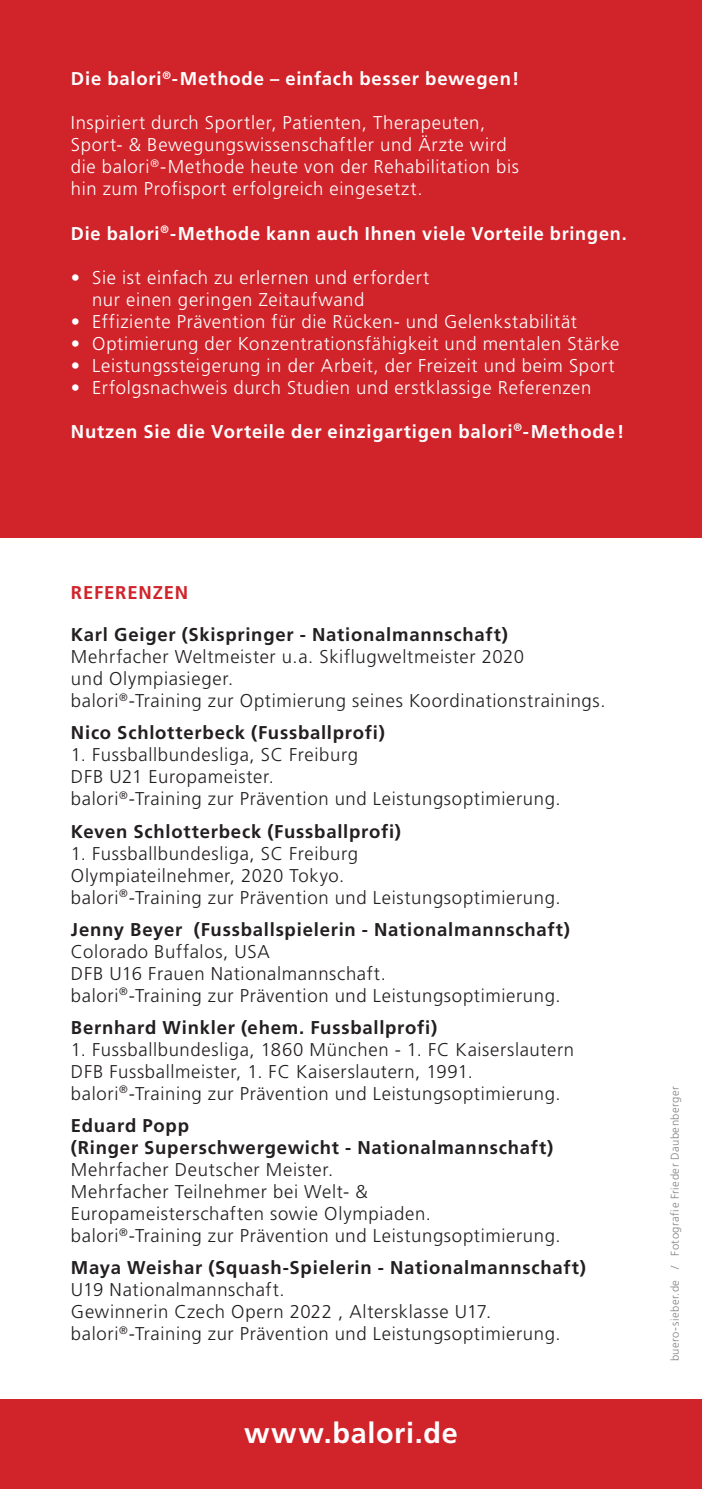
<style>
.page{position:relative;width:702px;height:1489px;background:#fff}
.page>*{position:absolute;margin:0;border:0;box-sizing:border-box;transform-origin:0 0}
.t1{font:700 28.75px "Frutiger";letter-spacing:.025em;color:#fff}
.t2{font:300 18.5px/22px "Frutiger";letter-spacing:.035em;color:#231f20}
.t3{font:300 18.5px/22px "Frutiger";letter-spacing:.035em;color:#fff}
.t4{font:700 18.5px/22px "Frutiger";letter-spacing:.04em;color:#231f20}
.t5{font:700 18.5px "Frutiger";letter-spacing:.04em;color:#fff}
.t6{font:700 18.5px "Frutiger";letter-spacing:.045em;color:#d1232a}
.t7{font:300 11.25px "Frutiger";letter-spacing:.04em;color:#808285}
</style>
<div class="page">
<div style="left:0;top:1398px;width:702px;height:90px;background:#d1232a"></div>
<div style="left:0;top:0;width:702px;height:537px;background:#d1232a"></div>
<p class="t5" style="left:71px;top:68px;width:450px">Die balori<sup>®</sup>-Methode – einfach besser bewegen!</p>
<p class="t3" style="left:71px;top:112px;width:449px">Inspiriert durch Sportler, Patienten, Therapeuten, Sport- &amp; Bewegungswissenschaftler und Ärzte wird die balori<sup>®</sup>-Methode heute von der Rehabilitation bis hin zum Profisport erfolgreich eingesetzt.</p>
<p class="t5" style="left:71px;top:222px;width:557px">Die balori<sup>®</sup>-Methode kann auch Ihnen viele Vorteile bringen.</p>
<p class="t3" style="left:92px;top:266px;width:338px;text-indent:-21px">• Sie ist einfach zu erlernen und erfordert nur einen geringen Zeitaufwand</p>
<p class="t3" style="left:71px;top:310px;width:507px">• Effiziente Prävention für die Rücken- und Gelenkstabilität</p>
<p class="t3" style="left:71px;top:332px;width:550px">• Optimierung der Konzentrationsfähigkeit und mentalen Stärke</p>
<p class="t3" style="left:71px;top:354px;width:545px">• Leistungssteigerung in der Arbeit, der Freizeit und beim Sport</p>
<p class="t3" style="left:71px;top:376px;width:522px">• Erfolgsnachweis durch Studien und erstklassige Referenzen</p>
<p class="t5" style="left:71px;top:420px;width:555px">Nutzen Sie die Vorteile der einzigartigen balori<sup>®</sup>-Methode!</p>
<p class="t6" style="left:71px;top:582px;width:119px">REFERENZEN</p>
<p class="t4" style="left:71px;top:623px;width:438px">Karl Geiger (Skispringer - Nationalmannschaft)</p>
<p class="t2" style="left:71px;top:646px;width:536px">Mehrfacher Weltmeister u.a. Skiflugweltmeister 2020<br>und Olympiasieger.<br>balori<sup>®</sup>-Training zur Optimierung seines Koordinationstrainings.</p>
<p class="t4" style="left:71px;top:721px;width:315px">Nico Schlotterbeck (Fussballprofi)</p>
<p class="t2" style="left:71px;top:744px;width:491px">1. Fussballbundesliga, SC Freiburg<br>DFB U21 Europameister.<br>balori<sup>®</sup>-Training zur Prävention und Leistungsoptimierung.</p>
<p class="t4" style="left:71px;top:819px;width:331px">Keven Schlotterbeck (Fussballprofi)</p>
<p class="t2" style="left:71px;top:842px;width:491px">1. Fussballbundesliga, SC Freiburg<br>Olympiateilnehmer, 2020 Tokyo.<br>balori<sup>®</sup>-Training zur Prävention und Leistungsoptimierung.</p>
<p class="t4" style="left:71px;top:917px;width:500px">Jenny Beyer (Fussballspielerin - Nationalmannschaft)</p>
<p class="t2" style="left:71px;top:940px;width:491px">Colorado Buffalos, USA<br>DFB U16 Frauen Nationalmannschaft.<br>balori<sup>®</sup>-Training zur Prävention und Leistungsoptimierung.</p>
<p class="t4" style="left:71px;top:1015px;width:368px">Bernhard Winkler (ehem. Fussballprofi)</p>
<p class="t2" style="left:71px;top:1038px;width:505px">1. Fussballbundesliga, 1860 München - 1. FC Kaiserslautern<br>DFB Fussballmeister, 1. FC Kaiserslautern, 1991. balori<sup>®</sup>-Training zur Prävention und Leistungsoptimierung.</p>
<p class="t4" style="left:71px;top:1113px;width:484px">Eduard Popp<br>(Ringer Superschwergewicht - Nationalmannschaft)</p>
<p class="t2" style="left:71px;top:1158px;width:491px">Mehrfacher Deutscher Meister.<br>Mehrfacher Teilnehmer bei Welt- &amp; Europameisterschaften sowie Olympiaden. balori<sup>®</sup>-Training zur Prävention und Leistungsoptimierung.</p>
<p class="t4" style="left:71px;top:1255px;width:516px">Maya Weishar (Squash-Spielerin - Nationalmannschaft)</p>
<p class="t2" style="left:71px;top:1278px;width:491px">U19 Nationalmannschaft.<br>Gewinnerin Czech Opern 2022 , Altersklasse U17. balori<sup>®</sup>-Training zur Prävention und Leistungsoptimierung.</p>
<h1 class="t1" style="left:244px;top:1415px;width:215px">www.balori.de</h1>
<p class="t7" style="left:668px;top:1361px;width:277px;rotate:-90deg">buero-sieber.de / Fotografie Frieder Daubenberger</p>
</div>
